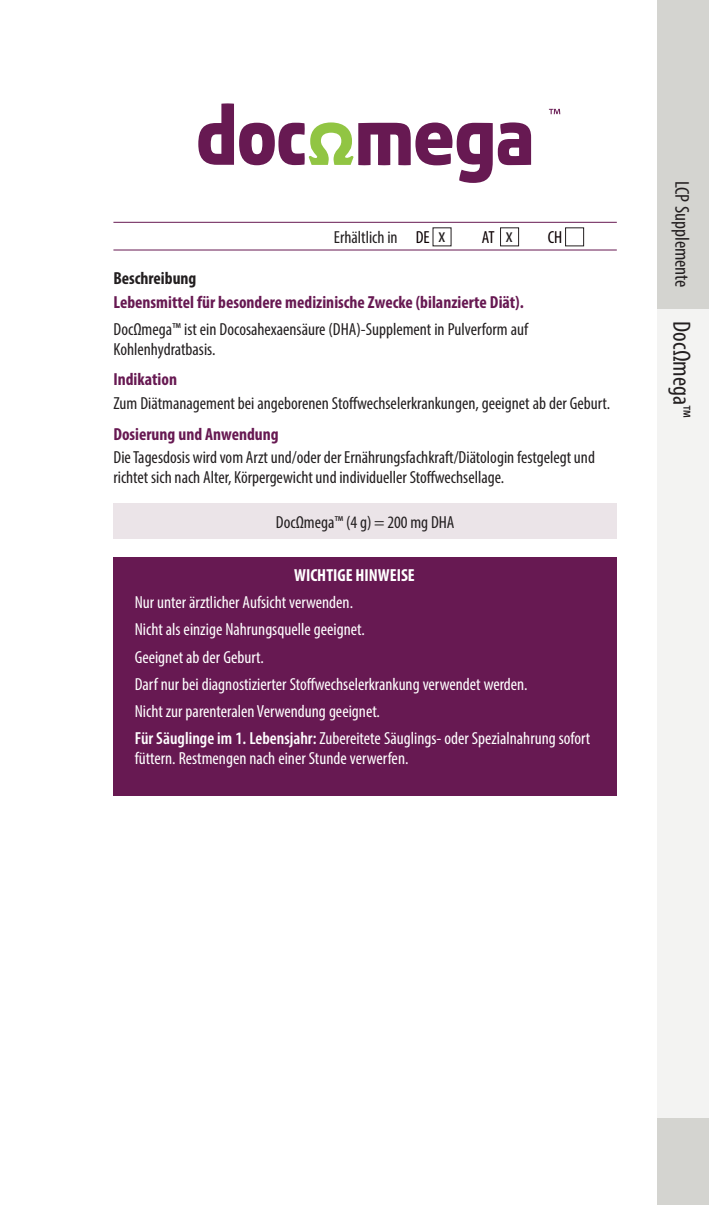
<style>
.page{position:relative;width:709px;height:1205px;background:#fff}
.page>*{position:absolute;margin:0;border:0;box-sizing:border-box;transform-origin:0 0}
.t1{font:condensed 25px "Myriad Pro";color:#231f20}
.t2{font:condensed 20px "Myriad Pro";color:#231f20}
.t3{font:condensed 17.5px/20px "Myriad Pro";color:#231f20}
.t4{font:condensed 17.5px/27px "Myriad Pro";color:#fff}
.t5{font:700 condensed 17.5px "Myriad Pro";color:#671952}
.t6{font:700 condensed 17.5px "Myriad Pro";color:#fff}
.t7{font:700 condensed 17.5px "Myriad Pro";color:#231f20}
.t8{font:condensed 17.5px "Myriad Pro";color:#0c0003}
.s1{color:#0c0003}
.s2{font-size:20px}
.s3{font-size:20px;color:#231f20}
.s4{font-weight:600}
</style>
<div class="page">
<svg style="left:198px;top:103px;width:333px;height:80px"></svg>
<svg style="left:549px;top:109px;width:11px;height:5px"></svg>
<div style="left:113px;top:503px;width:504px;height:36px;background:#ebe4e8"></div>
<div style="left:500px;top:227px;width:19px;height:19px;border:1px solid #231f20"></div>
<div style="left:565px;top:227px;width:19px;height:19px;border:1px solid #231f20"></div>
<hr style="left:113px;top:250px;width:504px;height:1px;background:#671952">
<hr style="left:113px;top:222px;width:504px;height:1px;background:#671952">
<div style="left:657px;top:309px;width:52px;height:809px;background:#f3f3f2"></div>
<div style="left:657px;top:1118px;width:52px;height:87px;background:#d4d4d0"></div>
<div style="left:657px;top:0;width:52px;height:309px;background:#d4d4d0"></div>
<div style="left:113px;top:557px;width:504px;height:238px;background:#671952"></div>
<p class="t3" style="left:334px;top:227px;width:113px">Erhältlich in <span class="s1">DE</span> <span class="s2">x</span></p>
<p class="t8" style="left:482px;top:226px;width:32px">AT <span class="s3">x</span></p>
<p class="t8" style="left:547px;top:226px;width:16px">CH</p>
<p class="t7" style="left:113px;top:267px;width:85px">Beschreibung</p>
<p class="t5" style="left:113px;top:291px;width:412px">Lebensmittel für besondere medizinische Zwecke (bilanzierte Diät).</p>
<p class="t3" style="left:113px;top:319px;width:416px">DocΩmega™ ist ein Docosahexaensäure (DHA)-Supplement in Pulverform auf<br>Kohlenhydratbasis.</p>
<p class="t5" style="left:113px;top:369px;width:65px">Indikation</p>
<p class="t3" style="left:113px;top:393px;width:498px">Zum Diätmanagement bei angeborenen Stoffwechselerkrankungen, geeignet ab der Geburt.</p>
<p class="t5" style="left:113px;top:423px;width:167px">Dosierung und Anwendung</p>
<p class="t3" style="left:113px;top:447px;width:483px">Die Tagesdosis wird vom Arzt und/oder der Ernährungsfachkraft/Diätologin festgelegt und richtet sich nach Alter, Körpergewicht und individueller Stoffwechsellage.</p>
<p class="t3" style="left:276px;top:512px;width:180px">DocΩmega™ (4 g) = 200 mg DHA</p>
<p class="t6" style="left:294px;top:564px;width:122px">WICHTIGE HINWEISE</p>
<p class="t4" style="left:135px;top:589px;width:457px">Nur unter ärztlicher Aufsicht verwenden.<br>Nicht als einzige Nahrungsquelle geeignet.<br>Geeignet ab der Geburt.<br>Darf nur bei diagnostizierter Stoffwechselerkrankung verwendet werden.<br>Nicht zur parenteralen Verwendung geeignet.<br><span class="s4">Für Säuglinge im 1. Lebensjahr:</span> Zubereitete Säuglings- oder Spezialnahrung sofort</p>
<p class="t4" style="left:135px;top:744px;width:275px">füttern. Restmengen nach einer Stunde verwerfen.</p>
<p class="t2" style="left:694px;top:181px;width:108px;rotate:90deg">LCP Supplemente</p>
<h1 class="t1" style="left:697px;top:321px;width:98px;rotate:90deg">DocΩmega™</h1>
</div>
